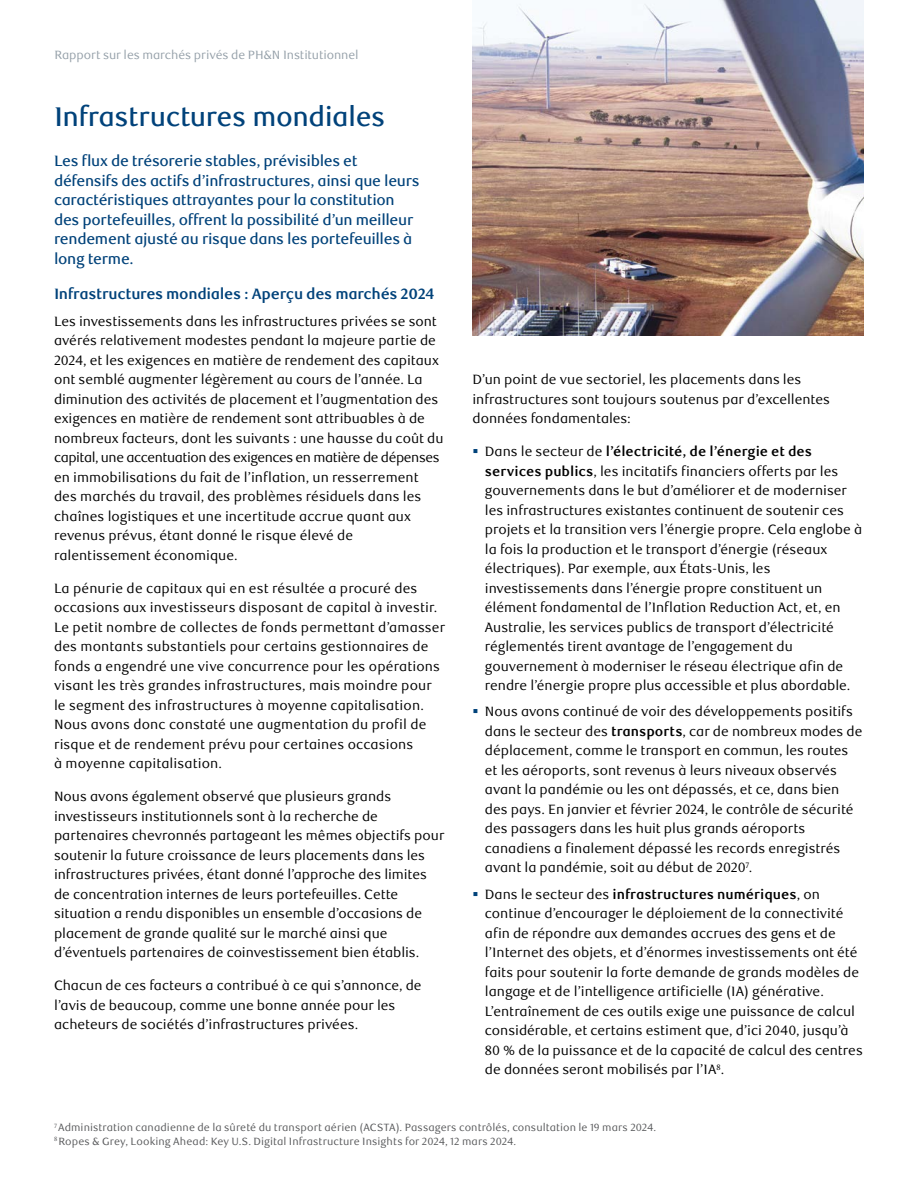
<style>
.page{position:relative;width:918px;height:1188px;background:#fff}
.page>*{position:absolute;margin:0;border:0;box-sizing:border-box;transform-origin:0 0}
.Inside_Pages_ACC_H2_Prelude{font:500 27px "RBC Text";letter-spacing:-.02em;color:#00427a}
.Inside_Pages_ACC_P_Body{font:500 15px/19.5px "RBC Text";letter-spacing:-.02em;color:#00427a}
.Inside_Pages_ACC_H3_Subhead{font:700 15px "RBC Text";letter-spacing:-.025em;color:#00427a}
.Inside_Pages_ACC_P_Body-2{font:13.5px/19.5px "RBC Text";color:#000}
.t1{font:12px "RBC Text";letter-spacing:-.005em;color:#95a0a9}
.Inside_Pages_ACC_P_Footnotes{font:10.5px "RBC Text";letter-spacing:.01em;color:#58595b}
.s1{color:#00427a}
.s2{font-weight:700}
</style>
<div class="page">
<img style="left:472px;top:0;width:392px;height:336px">
<p class="t1" style="left:55px;top:48px;width:306px">Rapport sur les marchés privés de PH&amp;N Institutionnel</p>
<h2 class="Inside_Pages_ACC_H2_Prelude" style="left:54px;top:101px;width:333px">Infrastructures mondiales</h2>
<p class="Inside_Pages_ACC_P_Body" style="left:54px;top:152px;width:367px">Les flux de trésorerie stables, prévisibles et défensifs des actifs d’infrastructures, ainsi que leurs caractéristiques attrayantes pour la constitution des portefeuilles, offrent la possibilité d’un meilleur rendement ajusté au risque dans les portefeuilles à long terme.</p>
<h3 class="Inside_Pages_ACC_H3_Subhead" style="left:54px;top:285px;width:382px">Infrastructures mondiales : Aperçu des marchés 2024</h3>
<p class="Inside_Pages_ACC_P_Body-2" style="left:54px;top:311px;width:391px">Les investissements dans les infrastructures privées se sont avérés relativement modestes pendant la majeure partie de 2024, et les exigences en matière de rendement des capitaux ont semblé augmenter légèrement au cours de l’année. La diminution des activités de placement et l’augmentation des exigences en matière de rendement sont attribuables à de nombreux facteurs, dont les suivants : une hausse du coût du capital, une accentuation des exigences en matière de dépenses en immobilisations du fait de l’inflation, un resserrement des marchés du travail, des problèmes résiduels dans les chaînes logistiques et une incertitude accrue quant aux revenus prévus, étant donné le risque élevé de ralentissement économique.</p>
<p class="Inside_Pages_ACC_P_Body-2" style="left:54px;top:578px;width:393px">La pénurie de capitaux qui en est résultée a procuré des occasions aux investisseurs disposant de capital à investir.<br>Le petit nombre de collectes de fonds permettant d’amasser des montants substantiels pour certains gestionnaires de fonds a engendré une vive concurrence pour les opérations visant les très grandes infrastructures, mais moindre pour le segment des infrastructures à moyenne capitalisation.<br>Nous avons donc constaté une augmentation du profil de risque et de rendement prévu pour certaines occasions<br>à moyenne capitalisation.</p>
<p class="Inside_Pages_ACC_P_Body-2" style="left:54px;top:787px;width:392px">Nous avons également observé que plusieurs grands investisseurs institutionnels sont à la recherche de partenaires chevronnés partageant les mêmes objectifs pour soutenir la future croissance de leurs placements dans les infrastructures privées, étant donné l’approche des limites de concentration internes de leurs portefeuilles. Cette situation a rendu disponibles un ensemble d’occasions de placement de grande qualité sur le marché ainsi que d’éventuels partenaires de coinvestissement bien établis.</p>
<p class="Inside_Pages_ACC_P_Body-2" style="left:54px;top:976px;width:369px">Chacun de ces facteurs a contribué à ce qui s’annonce, de l’avis de beaucoup, comme une bonne année pour les acheteurs de sociétés d’infrastructures privées.</p>
<p class="Inside_Pages_ACC_P_Body-2" style="left:472px;top:370px;width:359px">D’un point de vue sectoriel, les placements dans les infrastructures sont toujours soutenus par d’excellentes données fondamentales:</p>
<p class="Inside_Pages_ACC_P_Body-2" style="left:485px;top:442px;width:379px;text-indent:-12px"><span class="s1">▪</span> Dans le secteur de <span class="s2">l’électricité, de l’énergie et des services publics</span>, les incitatifs financiers offerts par les gouvernements dans le but d’améliorer et de moderniser les infrastructures existantes continuent de soutenir ces projets et la transition vers l’énergie propre. Cela englobe à la fois la production et le transport d’énergie (réseaux électriques). Par exemple, aux États-Unis, les investissements dans l’énergie propre constituent un élément fondamental de l’Inflation Reduction Act, et, en Australie, les services publics de transport d’électricité réglementés tirent avantage de l’engagement du gouvernement à moderniser le réseau électrique afin de rendre l’énergie propre plus accessible et plus abordable.</p>
<p class="Inside_Pages_ACC_P_Body-2" style="left:485px;top:702px;width:379px;text-indent:-12px"><span class="s1">▪</span> Nous avons continué de voir des développements positifs dans le secteur des <span class="s2">transports</span>, car de nombreux modes de déplacement, comme le transport en commun, les routes et les aéroports, sont revenus à leurs niveaux observés avant la pandémie ou les ont dépassés, et ce, dans bien des pays. En janvier et février 2024, le contrôle de sécurité des passagers dans les huit plus grands aéroports canadiens a finalement dépassé les records enregistrés avant la pandémie, soit au début de 2020<sup>7</sup>.</p>
<p class="Inside_Pages_ACC_P_Body-2" style="left:485px;top:884px;width:380px;text-indent:-12px"><span class="s1">▪</span> Dans le secteur des <span class="s2">infrastructures numériques</span>, on continue d’encourager le déploiement de la connectivité afin de répondre aux demandes accrues des gens et de l’Internet des objets, et d’énormes investissements ont été faits pour soutenir la forte demande de grands modèles de langage et de l’intelligence artificielle (IA) générative.<br>L’entraînement de ces outils exige une puissance de calcul considérable, et certains estiment que, d’ici 2040, jusqu’à 80 % de la puissance et de la capacité de calcul des centres de données seront mobilisés par l’IA<sup>8</sup>.</p>
<p class="Inside_Pages_ACC_P_Footnotes" style="left:54px;top:1122px;width:604px"><sup>7</sup> Administration canadienne de la sûreté du transport aérien (ACSTA). Passagers contrôlés, consultation le 19 mars 2024.</p>
<p class="Inside_Pages_ACC_P_Footnotes" style="left:54px;top:1135px;width:464px"><sup>8</sup> Ropes &amp; Grey, Looking Ahead: Key U.S. Digital Infrastructure Insights for 2024, 12 mars 2024.</p>
</div>
